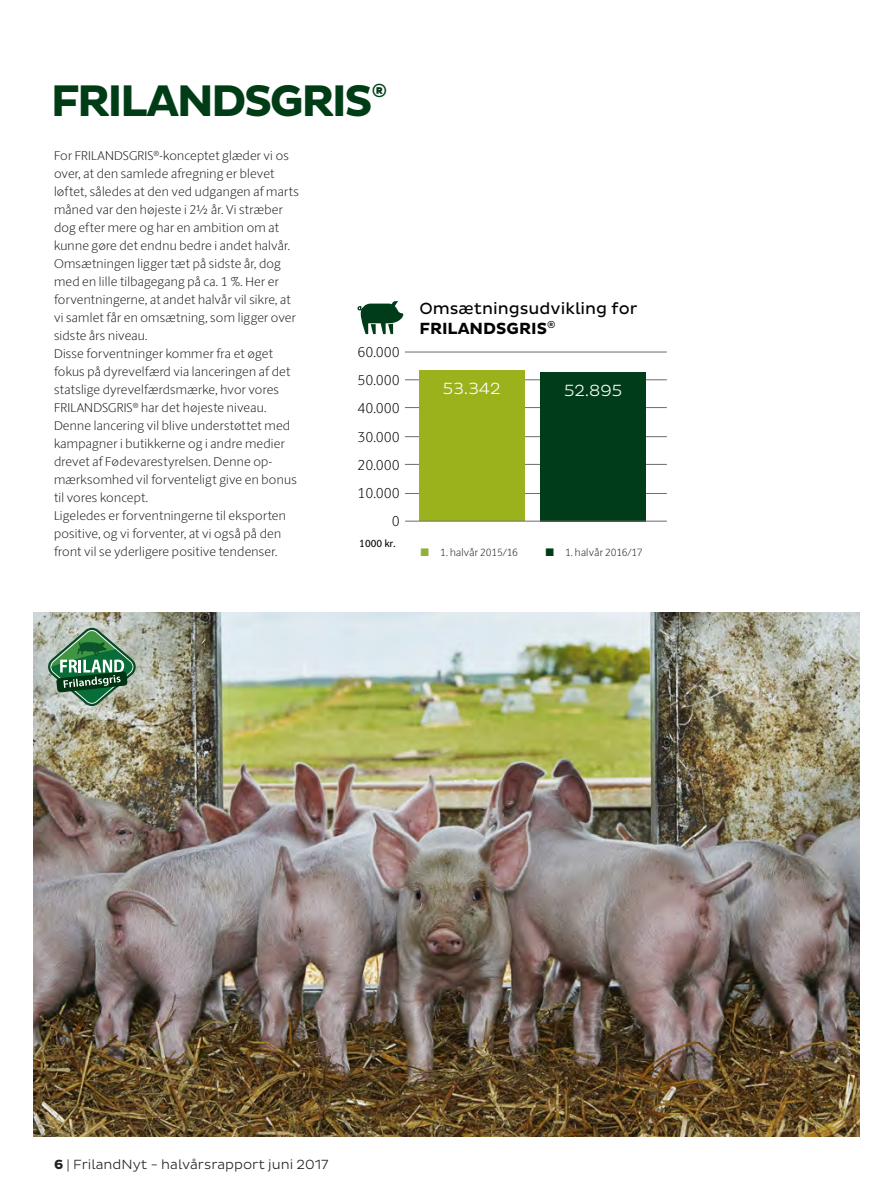
<style>
.page{position:relative;width:893px;height:1191px;background:#fff}
.page>*{position:absolute;margin:0;border:0;box-sizing:border-box;transform-origin:0 0}
.Overskr_markedsberet{font:700 45px "Pluto Sans";letter-spacing:-.06em;color:#003d17}
.Overskr_markedsberet-2{font:700 19.2px "Pluto Sans";color:#003d17}
.t1{font:16.5px/19.8px "Pluto Sans";color:#020304}
.t2{font:300 16.5px "Pluto Sans";color:#fff}
.t3{font:100 14.4px "ID Sans Round";color:#020304}
.t4{font:300 13.5px "Pluto Sans";color:#231f20}
.Brødtekst{font:100 12.75px/18px "ID Sans Round";letter-spacing:.02em;color:#231f20}
.Brødtekst-2{font:100 10.5px "ID Sans Round";letter-spacing:.02em;color:#231f20}
.t5{font:10.35px "ID Sans Round";color:#020304}
.s1{font-weight:700}
</style>
<div class="page">
<hr style="left:405px;top:493px;width:262px;height:1px;background:#70706f">
<hr style="left:405px;top:464px;width:262px;height:1px;background:#70706f">
<hr style="left:405px;top:436px;width:262px;height:1px;background:#70706f">
<hr style="left:405px;top:407px;width:262px;height:1px;background:#70706f">
<hr style="left:405px;top:379px;width:262px;height:1px;background:#70706f">
<hr style="left:405px;top:351px;width:262px;height:1px;background:#70706f">
<div style="left:420px;top:370px;width:105px;height:151px;background:#9bb21d"></div>
<div style="left:541px;top:372px;width:105px;height:149px;background:#003b1a"></div>
<hr style="left:405px;top:520px;width:262px;height:1px;background:#70706f">
<svg style="left:357px;top:301px;width:46px;height:33px"></svg>
<img style="left:33px;top:612px;width:827px;height:525px">
<img style="left:48px;top:628px;width:88px;height:78px">
<p class="Overskr_markedsberet" style="left:51px;top:75px;width:323px">FRILANDSGRIS</p>
<p class="Overskr_markedsberet-2" style="left:372px;top:80px;width:17px">®</p>
<p class="Brødtekst" style="left:54px;top:146px;width:247px">For FRILANDSGRIS<sup>®</sup>-konceptet glæder vi os over, at den samlede afregning er blevet løftet, således at den ved udgangen af marts måned var den højeste i 2½ år. Vi stræber dog efter mere og har en ambition om at kunne gøre det endnu bedre i andet halvår.</p>
<p class="Brødtekst" style="left:54px;top:254px;width:243px">Omsætningen ligger tæt på sidste år, dog med en lille tilbagegang på ca. 1 %. Her er forventningerne, at andet halvår vil sikre, at vi samlet får en omsætning, som ligger over sidste års niveau.</p>
<p class="Brødtekst" style="left:54px;top:344px;width:220px">Disse forventninger kommer fra et øget</p>
<p class="Brødtekst" style="left:54px;top:362px;width:244px">fokus på dyrevelfærd via lanceringen af det statslige dyrevelfærdsmærke, hvor vores FRILANDSGRIS<sup>®</sup> har det højeste niveau.<br>Denne lancering vil blive understøttet med kampagner i butikkerne og i andre medier drevet af Fødevarestyrelsen. Denne op&shy;mærksomhed vil forventeligt give en bonus til vores koncept.</p>
<p class="Brødtekst" style="left:54px;top:506px;width:233px">Ligeledes er forventningerne til eksporten positive, og vi forventer, at vi også på den front vil se yderligere positive tendenser.</p>
<p class="t3" style="left:392px;top:513px;width:10px">0</p>
<p class="t3" style="left:357px;top:343px;width:44px">60.000</p>
<p class="t3" style="left:357px;top:371px;width:44px">50.000</p>
<p class="t3" style="left:357px;top:400px;width:44px">40.000</p>
<p class="t3" style="left:357px;top:428px;width:44px">30.000</p>
<p class="t3" style="left:357px;top:456px;width:44px">20.000</p>
<p class="t3" style="left:357px;top:484px;width:44px">10.000</p>
<p class="t5" style="left:359px;top:537px;width:38px">1000 kr.</p>
<p class="t1" style="left:419px;top:299px;width:220px">Omsætningsudvikling for<br><span class="s1">FRILANDSGRIS</span><sup>®</sup></p>
<p class="t2" style="left:443px;top:379px;width:59px">53.342</p>
<p class="t2" style="left:564px;top:381px;width:60px">52.895</p>
<p class="Brødtekst-2" style="left:440px;top:546px;width:79px">1. halvår 2015/16</p>
<p class="Brødtekst-2" style="left:565px;top:546px;width:79px">1. halvår 2016/17</p>
<p class="t4" style="left:54px;top:1156px;width:276px"><span class="s1">6</span> | FrilandNyt - halvårsrapport juni 2017</p>
</div>
